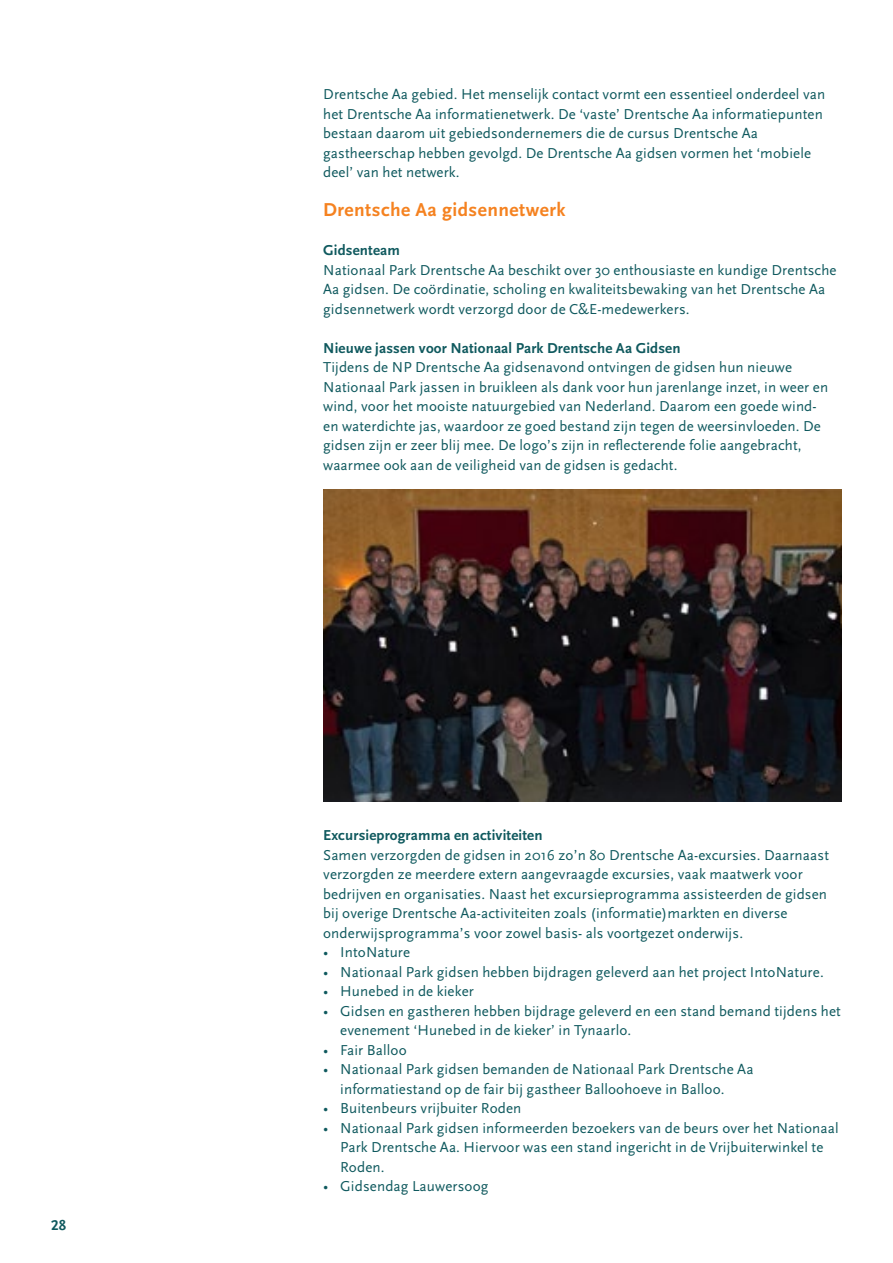
<style>
.page{position:relative;width:893px;height:1263px;background:#fff}
.page>*{position:absolute;margin:0;border:0;box-sizing:border-box;transform-origin:0 0}
.t1{font:700 19.5px "Scala Sans OT";letter-spacing:.025em;color:#f58220}
.t2{font:15px/19.5px "Scala Sans OT";letter-spacing:.01em;color:#0f595e}
.t3{font:700 15px "Scala Sans OT";letter-spacing:.01em;color:#0f595e}
</style>
<div class="page">
<img style="left:323px;top:489px;width:519px;height:312px">
<p class="t3" style="left:51px;top:1217px;width:17px">28</p>
<p class="t2" style="left:323px;top:85px;width:504px">Drentsche Aa gebied. Het menselijk contact vormt een essentieel onderdeel van het Drentsche Aa informatienetwerk. De ‘vaste’ Drentsche Aa informatiepunten bestaan daarom uit gebiedsondernemers die de cursus Drentsche Aa gastheerschap hebben gevolgd. De Drentsche Aa gidsen vormen het ‘mobiele deel’ van het netwerk.</p>
<h1 class="t1" style="left:323px;top:199px;width:244px">Drentsche Aa gidsennetwerk</h1>
<p class="t3" style="left:323px;top:242px;width:78px">Gidsenteam</p>
<p class="t2" style="left:323px;top:260px;width:515px">Nationaal Park Drentsche Aa beschikt over 30 enthousiaste en kundige Drentsche<br>Aa gidsen. De coördinatie, scholing en kwaliteitsbewaking van het Drentsche Aa gidsennetwerk wordt verzorgd door de C&amp;E-medewerkers.</p>
<p class="t3" style="left:323px;top:339px;width:359px">Nieuwe jassen voor Nationaal Park Drentsche Aa Gidsen</p>
<p class="t2" style="left:323px;top:358px;width:507px">Tijdens de NP Drentsche Aa gidsenavond ontvingen de gidsen hun nieuwe Nationaal Park jassen in bruikleen als dank voor hun jarenlange inzet, in weer en wind, voor het mooiste natuurgebied van Nederland. Daarom een goede wind&shy;en waterdichte jas, waardoor ze goed bestand zijn tegen de weersinvloeden. De gidsen zijn er zeer blij mee. De logo’s zijn in reflecterende folie aangebracht, waarmee ook aan de veiligheid van de gidsen is gedacht.</p>
<p class="t3" style="left:323px;top:827px;width:221px">Excursieprogramma en activiteiten</p>
<p class="t2" style="left:323px;top:845px;width:507px">Samen verzorgden de gidsen in 2016 zo’n 80 Drentsche Aa-excursies. Daarnaast verzorgden ze meerdere extern aangevraagde excursies, vaak maatwerk voor bedrijven en organisaties. Naast het excursieprogramma assisteerden de gidsen bij overige Drentsche Aa-activiteiten zoals (informatie)markten en diverse onderwijsprogramma’s voor zowel basis- als voortgezet onderwijs.</p>
<p class="t2" style="left:323px;top:943px;width:89px">• IntoNature</p>
<p class="t2" style="left:323px;top:962px;width:502px">• Nationaal Park gidsen hebben bijdragen geleverd aan het project IntoNature.</p>
<p class="t2" style="left:323px;top:982px;width:152px">• Hunebed in de kieker</p>
<p class="t2" style="left:340px;top:1001px;width:502px;text-indent:-17px">• Gidsen en gastheren hebben bijdrage geleverd en een stand bemand tijdens het evenement ‘Hunebed in de kieker’ in Tynaarlo.</p>
<p class="t2" style="left:323px;top:1040px;width:85px">• Fair Balloo</p>
<p class="t2" style="left:340px;top:1060px;width:415px;text-indent:-17px">• Nationaal Park gidsen bemanden de Nationaal Park Drentsche Aa informatiestand op de fair bij gastheer Balloohoeve in Balloo.</p>
<p class="t2" style="left:323px;top:1099px;width:200px">• Buitenbeurs vrijbuiter Roden</p>
<p class="t2" style="left:340px;top:1118px;width:500px;text-indent:-17px">• Nationaal Park gidsen informeerden bezoekers van de beurs over het Nationaal<br>Park Drentsche Aa. Hiervoor was een stand ingericht in de Vrijbuiterwinkel te<br>Roden.</p>
<p class="t2" style="left:323px;top:1177px;width:167px">• Gidsendag Lauwersoog</p>
</div>
